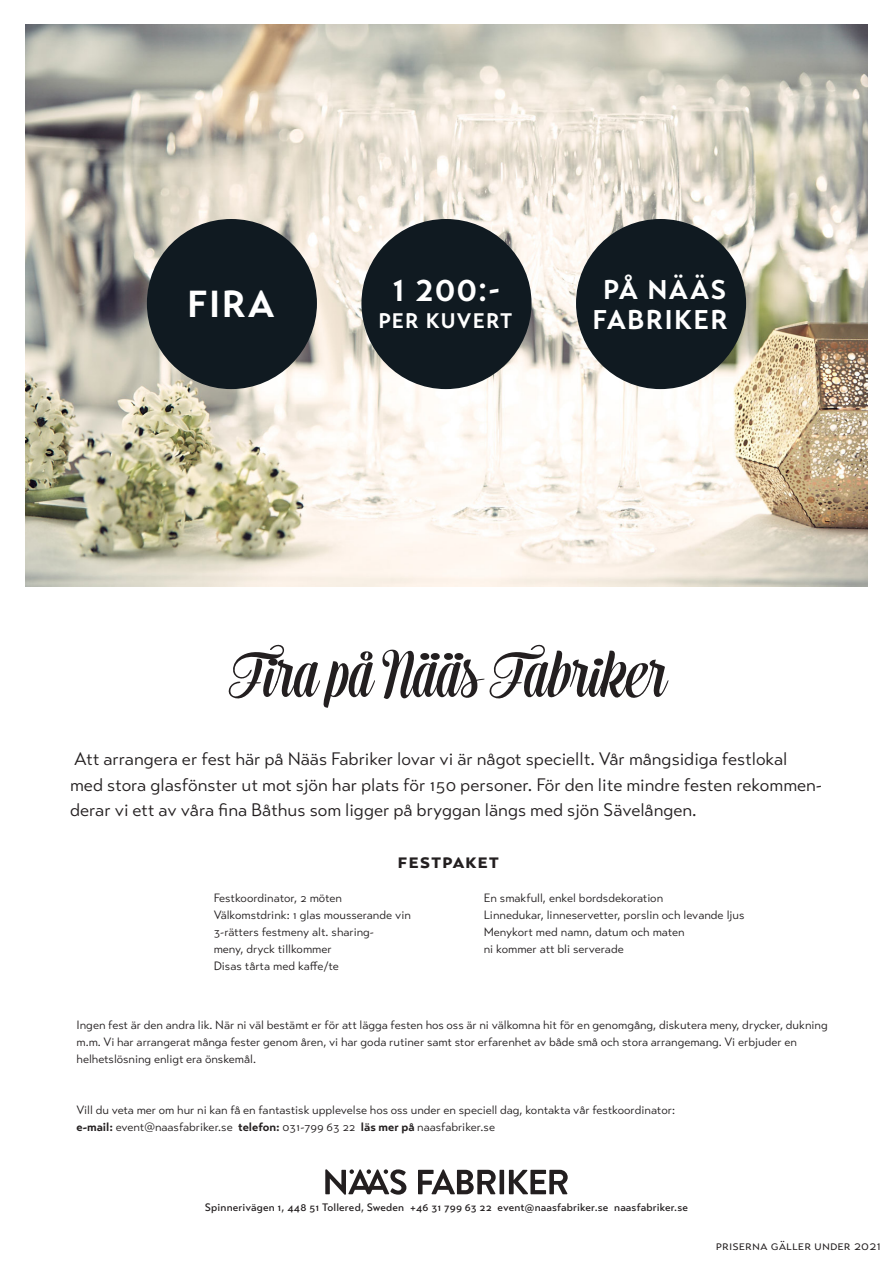
<style>
.page{position:relative;width:893px;height:1263px;background:#fff}
.page>*{position:absolute;margin:0;border:0;box-sizing:border-box;transform-origin:0 0}
.t1{font:67.5px "Voyage";color:#231f20}
.t2{font:700 37.5px "Transat Text";color:#fff}
.t3{font:700 30px "Transat Text";color:#fff}
.t4{font:700 27px/30px "Transat Text";letter-spacing:.05em;color:#fff;text-align:center}
.t5{font:700 21px "Transat Text";letter-spacing:.05em;color:#fff}
.faktarubrik{font:700 21px "Transat Text";letter-spacing:.02em;color:#231f20}
.ingress{font:18px/25.5px "Transat Text Standard";color:#231f20}
.ingress-2{font:13.5px "Transat Text Standard";color:#231f20}
.ingress-3{font:12px/17px "Transat Text Standard";color:#231f20}
.faktatext{font:12px/17px "Transat Text Standard";color:#231f20}
.faktarubrik-2{font:12px/17px "Transat Text Standard";color:#231f20}
.t6{font:500 10.8px "Transat Text";letter-spacing:.015em;color:#231f20}
.s1{font-family:"Transat Text";font-weight:700}
</style>
<div class="page">
<svg style="left:325px;top:1169px;width:81px;height:25px"></svg>
<svg style="left:418px;top:1169px;width:150px;height:25px"></svg>
<img style="left:26px;top:25px;width:841px;height:561px">
<div style="left:147px;top:219px;width:170px;height:170px;background:#101a21;border-radius:50%"></div>
<div style="left:361px;top:219px;width:170px;height:170px;background:#101a21;border-radius:50%"></div>
<div style="left:576px;top:219px;width:170px;height:170px;background:#101a21;border-radius:50%"></div>
<p class="t2" style="left:187px;top:281px;width:89px">FIRA</p>
<p class="t3" style="left:392px;top:272px;width:109px">1 200:-</p>
<p class="t5" style="left:378px;top:308px;width:136px">PER KUVERT</p>
<p class="t4" style="left:592px;top:274px;width:137px">PÅ NÄÄS<br>FABRIKER</p>
<p class="t1" style="left:228px;top:627px;width:438px">Fira på Nääs Fabriker</p>
<p class="ingress" style="left:70px;top:747px;width:753px">Att arrangera er fest här på Nääs Fabriker lovar vi är något speciellt. Vår mångsidiga festlokal<br>med stora glasfönster ut mot sjön har plats för 150 personer. För den lite mindre festen rekommen&shy;derar vi ett av våra fina Båthus som ligger på bryggan längs med sjön Sävelången.</p>
<p class="faktarubrik" style="left:398px;top:847px;width:103px">festpaket</p>
<p class="faktarubrik-2" style="left:214px;top:889px;width:199px">Festkoordinator, 2 möten<br>Välkomstdrink: 1 glas mousserande vin</p>
<p class="faktatext" style="left:214px;top:923px;width:162px">3-rätters festmeny alt. sharing&shy;meny, dryck tillkommer<br>Disas tårta med kaffe/te</p>
<p class="faktatext" style="left:484px;top:889px;width:181px">En smakfull, enkel bordsdekoration</p>
<p class="faktatext" style="left:484px;top:906px;width:262px">Linnedukar, linneservetter, porslin och levande ljus</p>
<p class="faktatext" style="left:484px;top:923px;width:202px">Menykort med namn, datum och maten ni kommer att bli serverade</p>
<p class="ingress-3" style="left:77px;top:1016px;width:753px">Ingen fest är den andra lik. När ni väl bestämt er för att lägga festen hos oss är ni välkomna hit för en genomgång, diskutera meny, drycker, dukning m.m. Vi har arrangerat många fester genom åren, vi har goda rutiner samt stor erfarenhet av både små och stora arrangemang. Vi erbjuder en helhetslösning enligt era önskemål.</p>
<p class="ingress-3" style="left:77px;top:1102px;width:600px">Vill du veta mer om hur ni kan få en fantastisk upplevelse hos oss under en speciell dag, kontakta vår festkoordinator: <span class="s1">e-mail:</span> event@naasfabriker.se <span class="s1">telefon:</span> 031-799 63 22 <span class="s1">läs mer på</span> naasfabriker.se</p>
<p class="t6" style="left:205px;top:1201px;width:485px">Spinnerivägen 1, 448 51 Tollered, Sweden +46 31 799 63 22 event@naasfabriker.se naasfabriker.se</p>
<p class="ingress-2" style="left:716px;top:1237px;width:167px">priserna gäller under 2021</p>
</div>
